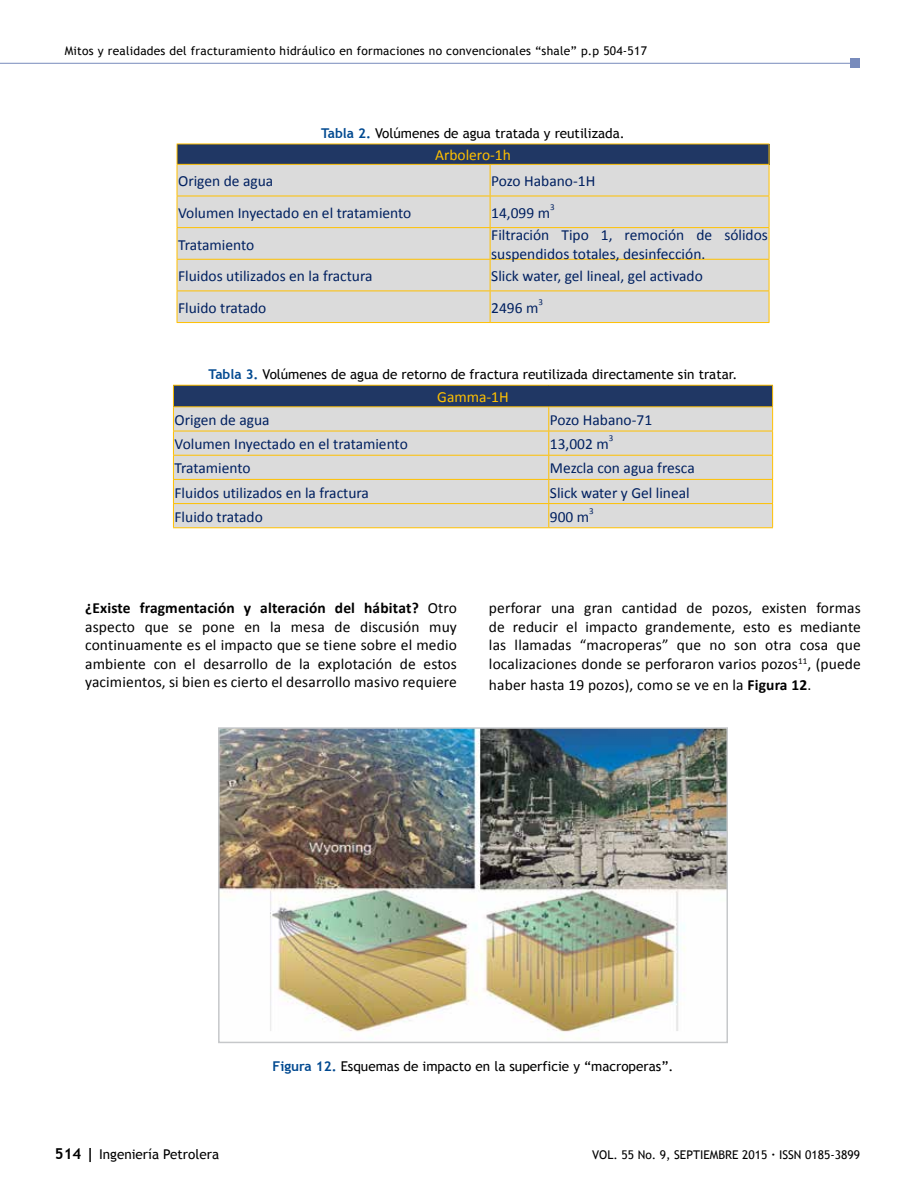
<style>
.page{position:relative;width:915px;height:1191px;background:#fff}
.page>*{position:absolute;margin:0;border:0;box-sizing:border-box;transform-origin:0 0}
.t1{font:15.45px/18.6px "Calibri";letter-spacing:.01em;color:#000;text-align:justify}
.t2{font:15.45px/18.6px "Calibri";color:#002060}
.t3{font:15.45px "Calibri";color:#ffc000}
.t4{font:13.5px "Trebuchet MS";color:#000}
.t5{font:12px "Trebuchet MS";letter-spacing:.02em;color:#000}
.t6{font:12px "Trebuchet MS";color:#000}
.t7{font:9px "Calibri";color:#002060}
.s1{font-weight:700;color:#004990}
.s2{font-weight:700}
.s3{font-weight:700;font-size:15px}
</style>
<div class="page">
<hr style="left:0;top:63px;width:854px;height:1px;background:#788bbc">
<div style="left:850px;top:59px;width:9px;height:9px;background:#788bbc"></div>
<div style="left:177px;top:144px;width:591px;height:20px;background:#203764"></div>
<div style="left:177px;top:165px;width:591px;height:157px;background:#dbdbdb"></div>
<hr style="left:176px;top:144px;width:314px;height:1px;background:#ffc000">
<hr style="left:490px;top:144px;width:279px;height:1px;background:#ffc000">
<hr style="left:176px;top:164px;width:314px;height:1px;background:#ffc000">
<hr style="left:490px;top:164px;width:279px;height:1px;background:#ffc000">
<hr style="left:176px;top:196px;width:314px;height:1px;background:#ffc000">
<hr style="left:490px;top:196px;width:279px;height:1px;background:#ffc000">
<hr style="left:176px;top:227px;width:314px;height:1px;background:#ffc000">
<hr style="left:490px;top:227px;width:279px;height:1px;background:#ffc000">
<hr style="left:176px;top:259px;width:314px;height:1px;background:#ffc000">
<hr style="left:490px;top:259px;width:279px;height:1px;background:#ffc000">
<hr style="left:176px;top:290px;width:314px;height:1px;background:#ffc000">
<hr style="left:490px;top:290px;width:279px;height:1px;background:#ffc000">
<hr style="left:176px;top:322px;width:314px;height:1px;background:#ffc000">
<hr style="left:490px;top:322px;width:279px;height:1px;background:#ffc000">
<svg style="left:176px;top:144px;width:1px;height:20px"></svg>
<hr style="left:176px;top:165px;width:1px;height:31px;background:#ffc000">
<hr style="left:176px;top:196px;width:1px;height:31px;background:#ffc000">
<hr style="left:176px;top:228px;width:1px;height:31px;background:#ffc000">
<hr style="left:176px;top:260px;width:1px;height:30px;background:#ffc000">
<hr style="left:176px;top:291px;width:1px;height:31px;background:#ffc000">
<svg style="left:768px;top:144px;width:1px;height:20px"></svg>
<hr style="left:489px;top:165px;width:1px;height:31px;background:#ffc000">
<hr style="left:768px;top:165px;width:1px;height:31px;background:#ffc000">
<hr style="left:489px;top:196px;width:1px;height:31px;background:#ffc000">
<hr style="left:768px;top:196px;width:1px;height:31px;background:#ffc000">
<hr style="left:489px;top:228px;width:1px;height:31px;background:#ffc000">
<hr style="left:768px;top:228px;width:1px;height:31px;background:#ffc000">
<hr style="left:489px;top:260px;width:1px;height:30px;background:#ffc000">
<hr style="left:768px;top:260px;width:1px;height:30px;background:#ffc000">
<hr style="left:489px;top:291px;width:1px;height:31px;background:#ffc000">
<hr style="left:768px;top:291px;width:1px;height:31px;background:#ffc000">
<div style="left:173px;top:385px;width:599px;height:22px;background:#203764"></div>
<div style="left:174px;top:407px;width:598px;height:120px;background:#dbdbdb"></div>
<hr style="left:173px;top:385px;width:375px;height:1px;background:#ffc000">
<hr style="left:548px;top:385px;width:224px;height:1px;background:#ffc000">
<hr style="left:173px;top:406px;width:375px;height:1px;background:#ffc000">
<hr style="left:548px;top:406px;width:224px;height:1px;background:#ffc000">
<hr style="left:173px;top:430px;width:375px;height:1px;background:#ffc000">
<hr style="left:548px;top:430px;width:224px;height:1px;background:#ffc000">
<hr style="left:173px;top:455px;width:375px;height:1px;background:#ffc000">
<hr style="left:548px;top:455px;width:224px;height:1px;background:#ffc000">
<hr style="left:173px;top:479px;width:375px;height:1px;background:#ffc000">
<hr style="left:548px;top:479px;width:224px;height:1px;background:#ffc000">
<hr style="left:173px;top:503px;width:375px;height:1px;background:#ffc000">
<hr style="left:548px;top:503px;width:224px;height:1px;background:#ffc000">
<hr style="left:173px;top:527px;width:375px;height:1px;background:#ffc000">
<hr style="left:548px;top:527px;width:224px;height:1px;background:#ffc000">
<svg style="left:173px;top:385px;width:1px;height:142px"></svg>
<svg style="left:548px;top:407px;width:1px;height:120px"></svg>
<svg style="left:772px;top:385px;width:1px;height:142px"></svg>
<img style="left:221px;top:730px;width:503px;height:309px">
<div style="left:218px;top:727px;width:509px;height:316px;border:2px solid #c6c8ca"></div>
<p class="t5" style="left:65px;top:44px;width:583px">Mitos y realidades del fracturamiento hidráulico en formaciones no convencionales “shale” p.p 504-517</p>
<p class="t4" style="left:321px;top:125px;width:305px"><span class="s1">Tabla 2.</span> Volúmenes de agua tratada y reutilizada.</p>
<p class="t3" style="left:435px;top:145px;width:77px">Arbolero-1h</p>
<p class="t2" style="left:178px;top:172px;width:97px">Origen de agua</p>
<p class="t2" style="left:491px;top:172px;width:105px">Pozo Habano-1H</p>
<p class="t2" style="left:178px;top:204px;width:235px">Volumen Inyectado en el tratamiento</p>
<p class="t2" style="left:491px;top:204px;width:60px">14,099 m</p>
<p class="t7" style="left:550px;top:201px;width:6px">3</p>
<p class="t2" style="left:178px;top:235px;width:78px">Tratamiento</p>
<p class="t2" style="left:491px;top:226px;width:278px">Filtración Tipo 1, remoción de sólidos suspendidos totales, desinfección.</p>
<p class="t2" style="left:178px;top:267px;width:196px">Fluidos utilizados en la fractura</p>
<p class="t2" style="left:491px;top:267px;width:213px">Slick water, gel lineal, gel activado</p>
<p class="t2" style="left:178px;top:298px;width:90px">Fluido tratado</p>
<p class="t2" style="left:491px;top:298px;width:49px">2496 m</p>
<p class="t7" style="left:538px;top:296px;width:6px">3</p>
<p class="t4" style="left:208px;top:366px;width:530px"><span class="s1">Tabla 3.</span> Volúmenes de agua de retorno de fractura reutilizada directamente sin tratar.</p>
<p class="t3" style="left:437px;top:387px;width:73px">Gamma-1H</p>
<p class="t2" style="left:174px;top:411px;width:97px">Origen de agua</p>
<p class="t2" style="left:549px;top:411px;width:104px">Pozo Habano-71</p>
<p class="t2" style="left:174px;top:435px;width:235px">Volumen Inyectado en el tratamiento</p>
<p class="t2" style="left:549px;top:435px;width:60px">13,002 m</p>
<p class="t7" style="left:608px;top:432px;width:6px">3</p>
<p class="t2" style="left:174px;top:459px;width:78px">Tratamiento</p>
<p class="t2" style="left:549px;top:459px;width:146px">Mezcla con agua fresca</p>
<p class="t2" style="left:174px;top:483px;width:196px">Fluidos utilizados en la fractura</p>
<p class="t2" style="left:549px;top:483px;width:141px">Slick water y Gel lineal</p>
<p class="t2" style="left:174px;top:507px;width:90px">Fluido tratado</p>
<p class="t2" style="left:549px;top:507px;width:41px">900 m</p>
<p class="t7" style="left:589px;top:505px;width:6px">3</p>
<p class="t1" style="left:85px;top:598px;width:373px"><span class="s2">¿Existe fragmentación y alteración del hábitat?</span> Otro aspecto que se pone en la mesa de discusión muy continuamente es el impacto que se tiene sobre el medio ambiente con el desarrollo de la explotación de estos yacimientos, si bien es cierto el desarrollo masivo requiere</p>
<p class="t1" style="left:489px;top:598px;width:373px">perforar una gran cantidad de pozos, existen formas de reducir el impacto grandemente, esto es mediante las llamadas “macroperas” que no son otra cosa que localizaciones donde se perforaron varios pozos<sup>11</sup>, (puede</p>
<p class="t1" style="left:489px;top:676px;width:324px">haber hasta 19 pozos), como se ve en la <span class="s2">Figura 12</span>.</p>
<p class="t4" style="left:55px;top:1146px;width:166px"><span class="s3">514 |</span> Ingeniería Petrolera</p>
<p class="t4" style="left:272px;top:1058px;width:402px"><span class="s1">Figura 12.</span> Esquemas de impacto en la superficie y “macroperas”.</p>
<p class="t6" style="left:592px;top:1147px;width:269px">VOL. 55 No. 9, SEPTIEMBRE 2015 <span class="s2">·</span> ISSN 0185-3899</p>
</div>
